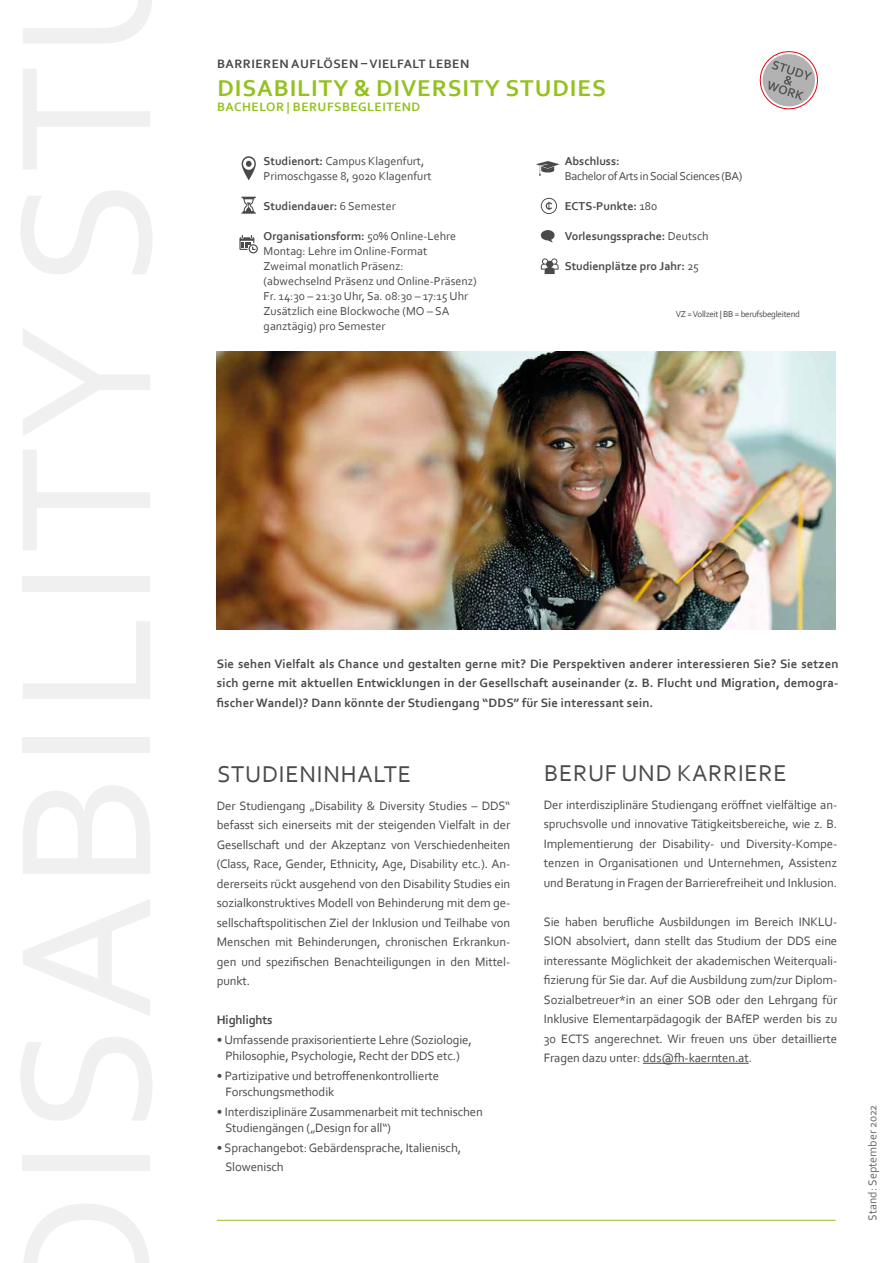
<style>
.page{position:relative;width:893px;height:1263px;background:#fff}
.page>*{position:absolute;margin:0;border:0;box-sizing:border-box;transform-origin:0 0}
.t1{font:24px "Corbel";letter-spacing:.03em;color:#4a4a49}
.t2{font:700 24px "Corbel";letter-spacing:.04em;color:#95c11f}
.t3{font:12.75px/19.5px "Corbel";letter-spacing:-.01em;color:#4a4a49;text-align:justify}
.t4{font:700 12.75px/19.5px "Corbel";letter-spacing:.01em;color:#4a4a49;text-align:justify}
.t5{font:700 12.75px "Corbel";letter-spacing:.04em;color:#4a4a49}
.t6{font:700 12.75px "Corbel";letter-spacing:.04em;color:#95c11f}
.t7{font:700 12.75px "Corbel";letter-spacing:-.01em;color:#4a4a49}
.t8{font:12px/15px "Corbel";color:#4a4a49}
.t9{font:700 12px "Corbel";color:#4a4a49}
.t10{font:12px "Corbel";letter-spacing:-.03em;color:#4a4a49}
.t11{font:12px "Corbel";color:#000}
.t12{font:9px "Corbel";letter-spacing:-.03em;color:#4a4a49}
.s1{font-weight:700}
.s2{font-weight:400}
</style>
<div class="page">
<hr style="left:892px;top:0;width:1px;height:1263px;background:#f0f0f0">
<img style="left:217px;top:352px;width:619px;height:277px">
<hr style="left:217px;top:1220px;width:619px;height:1px;background:#95c11f">
<svg style="left:241px;top:197px;width:15px;height:17px"></svg>
<svg style="left:541px;top:258px;width:18px;height:16px"></svg>
<svg style="left:242px;top:156px;width:14px;height:24px"></svg>
<svg style="left:239px;top:235px;width:19px;height:18px"></svg>
<svg style="left:536px;top:161px;width:24px;height:15px"></svg>
<svg style="left:541px;top:198px;width:16px;height:16px"></svg>
<svg style="left:540px;top:230px;width:15px;height:12px"></svg>
<hr style="left:643px;top:1063px;width:106px;height:1px;background:#4a4a49">
<svg style="left:759px;top:51px;width:59px;height:59px"></svg>
<p class="t5" style="left:217px;top:56px;width:254px">BARRIEREN AUFLÖSEN – VIELFALT LEBEN</p>
<h1 class="t2" style="left:217px;top:73px;width:390px">DISABILITY &amp; DIVERSITY STUDIES</h1>
<p class="t6" style="left:217px;top:99px;width:205px">BACHELOR | BERUFSBEGLEITEND</p>
<p class="t8" style="left:264px;top:153px;width:170px"><span class="s1">Studienort:</span> Campus Klagenfurt,<br>Primoschgasse 8, 9020 Klagenfurt</p>
<p class="t9" style="left:264px;top:199px;width:134px">Studiendauer: <span class="s2">6 Semester</span></p>
<p class="t8" style="left:264px;top:228px;width:215px"><span class="s1">Organisationsform:</span> 50% Online-Lehre Montag: Lehre im Online-Format<br>Zweimal monatlich Präsenz:<br>(abwechselnd Präsenz und Online-Präsenz)<br>Fr. 14:30 – 21:30 Uhr, Sa. 08:30 – 17:15 Uhr Zusätzlich eine Blockwoche (MO – SA ganztägig) pro Semester</p>
<p class="t9" style="left:565px;top:154px;width:56px">Abschluss:</p>
<p class="t10" style="left:565px;top:169px;width:179px">Bachelor of Arts in Social Sciences (BA)</p>
<p class="t9" style="left:565px;top:199px;width:94px">ECTS-Punkte: <span class="s2">180</span></p>
<p class="t9" style="left:565px;top:229px;width:145px">Vorlesungssprache: <span class="s2">Deutsch</span></p>
<p class="t9" style="left:565px;top:259px;width:136px">Studienplätze pro Jahr: <span class="s2">25</span></p>
<p class="t12" style="left:676px;top:309px;width:126px">VZ = Vollzeit | BB = berufsbegleitend</p>
<p class="t4" style="left:217px;top:653px;width:623px">Sie sehen Vielfalt als Chance und gestalten gerne mit? Die Perspektiven anderer interessieren Sie? Sie setzen sich gerne mit aktuellen Entwicklungen in der Gesellschaft auseinander (z. B. Flucht und Migration, demogra&shy;fischer Wandel)? Dann könnte der Studiengang “DDS” für Sie interessant sein.</p>
<h1 class="t1" style="left:217px;top:759px;width:195px">STUDIENINHALTE</h1>
<p class="t3" style="left:217px;top:795px;width:295px">Der Studiengang „Disability &amp; Diversity Studies – DDS“ befasst sich einerseits mit der steigenden Vielfalt in der Gesellschaft und der Akzeptanz von Verschiedenheiten (Class, Race, Gender, Ethnicity, Age, Disability etc.). An&shy;dererseits rückt ausgehend von den Disability Studies ein sozialkonstruktives Modell von Behinderung mit dem ge&shy;sellschaftspolitischen Ziel der Inklusion und Teilhabe von Menschen mit Behinderungen, chronischen Erkrankun&shy;gen und spezifischen Benachteiligungen in den Mittel&shy;punkt.</p>
<p class="t7" style="left:217px;top:1012px;width:57px">Highlights</p>
<p class="t3" style="left:217px;top:1031px;width:256px;line-height:16.5px;text-align:center">• Umfassende praxisorientierte Lehre (Soziologie,<br>Philosophie, Psychologie, Recht der DDS etc.)</p>
<p class="t3" style="left:225px;top:1067px;width:215px;line-height:16.5px;text-indent:-9px">• Partizipative und betroffenenkontrollierte<br>Forschungsmethodik</p>
<p class="t3" style="left:225px;top:1103px;width:259px;line-height:16.5px;text-indent:-9px">• Interdisziplinäre Zusammenarbeit mit technischen<br>Studiengängen („Design for all“)</p>
<p class="t3" style="left:225px;top:1137px;width:237px;text-indent:-9px">• Sprachangebot: Gebärdensprache, Italienisch,<br>Slowenisch</p>
<h1 class="t1" style="left:544px;top:758px;width:244px">BERUF UND KARRIERE</h1>
<p class="t3" style="left:544px;top:794px;width:295px">Der interdisziplinäre Studiengang eröffnet vielfältige an&shy;spruchsvolle und innovative Tätigkeitsbereiche, wie z. B.<br>Implementierung der Disability- und Diversity-Kompe&shy;tenzen in Organisationen und Unternehmen, Assistenz und Beratung in Fragen der Barrierefreiheit und Inklusion.</p>
<p class="t3" style="left:544px;top:911px;width:295px">Sie haben berufliche Ausbildungen im Bereich INKLU-SION absolviert, dann stellt das Studium der DDS eine interessante Möglichkeit der akademischen Weiterquali&shy;fizierung für Sie dar. Auf die Ausbildung zum/zur Diplom-Sozialbetreuer*in an einer SOB oder den Lehrgang für Inklusive Elementarpädagogik der BAfEP werden bis zu 30 ECTS angerechnet. Wir freuen uns über detaillierte Fragen dazu unter: dds@fh-kaernten.at.</p>
<p class="t11" style="left:865px;top:1221px;width:118px;rotate:-90deg">Stand: September 2022</p>
</div>
